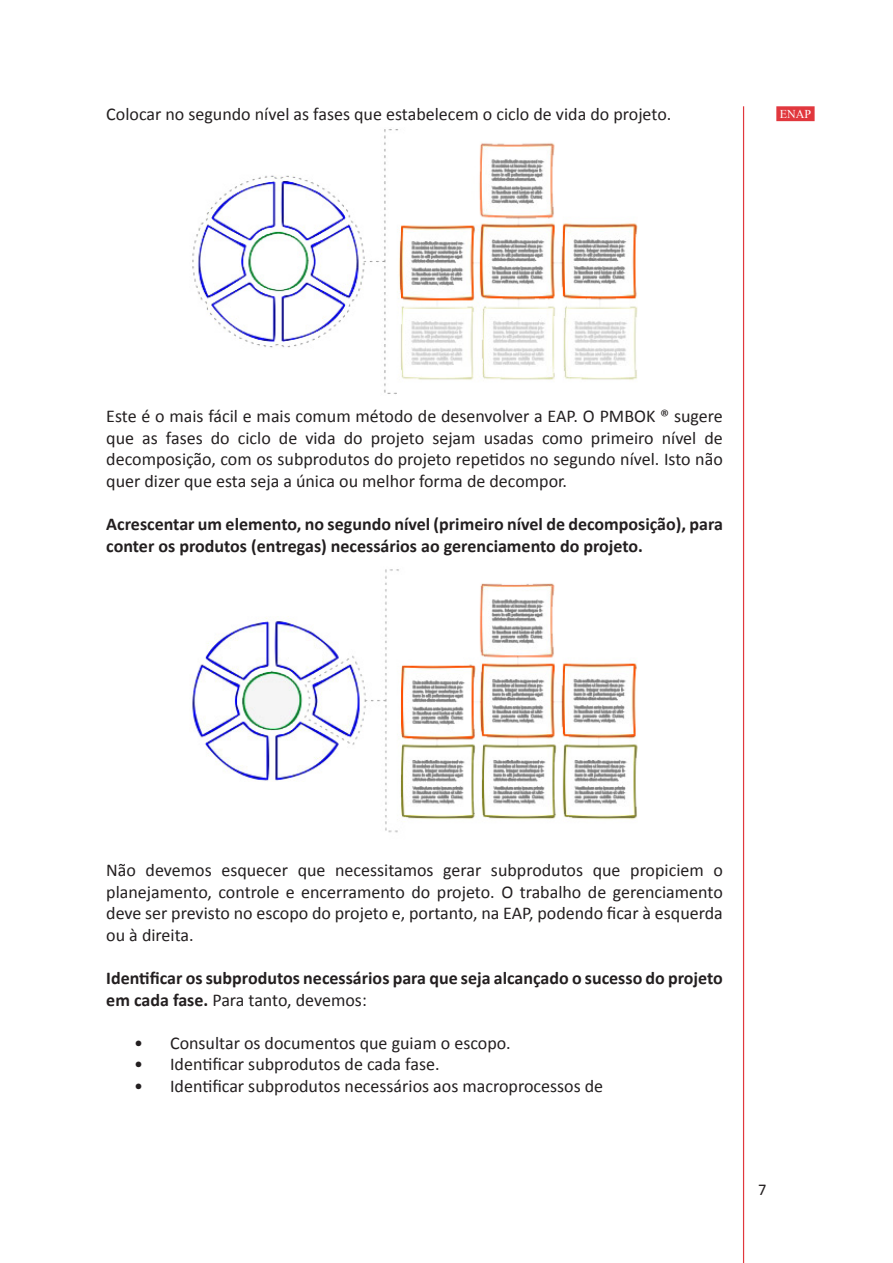
<style>
.page{position:relative;width:893px;height:1263px;background:#fff}
.page>*{position:absolute;margin:0;border:0;box-sizing:border-box;transform-origin:0 0}
.texto{font:18px/21.6px "Calibri";color:#231f20;text-align:justify}
.texto-2{font:700 18px/21.6px "Calibri";color:#231f20}
.t1{font:16.5px "Calibri";color:#231f20}
.t2{font:12px "Times New Roman";color:#fff}
.s1{font-weight:400}
</style>
<div class="page">
<hr style="left:743px;top:106px;width:1px;height:1157px;background:#e1373d">
<div style="left:776px;top:106px;width:39px;height:15px;background:#e1373d;border:2px solid #e1373d"></div>
<img style="left:192px;top:129px;width:446px;height:265px">
<img style="left:192px;top:569px;width:446px;height:264px">
<p class="texto" style="left:106px;top:103px;width:567px">Colocar no segundo nível as fases que estabelecem o ciclo de vida do projeto.</p>
<p class="t2" style="left:780px;top:106px;width:33px">ENAP</p>
<p class="texto" style="left:106px;top:405px;width:618px">Este é o mais fácil e mais comum método de desenvolver a EAP. O PMBOK ® sugere que as fases do ciclo de vida do projeto sejam usadas como primeiro nível de decomposição, com os subprodutos do projeto repetidos no segundo nível. Isto não quer dizer que esta seja a única ou melhor forma de decompor.</p>
<p class="texto-2" style="left:106px;top:513px;width:618px">Acrescentar um elemento, no segundo nível (primeiro nível de decomposição), para conter os produtos (entregas) necessários ao gerenciamento do projeto.</p>
<p class="texto" style="left:106px;top:859px;width:618px">Não devemos esquecer que necessitamos gerar subprodutos que propiciem o planejamento, controle e encerramento do projeto. O trabalho de gerenciamento deve ser previsto no escopo do projeto e, portanto, na EAP, podendo ficar à esquerda ou à direita.</p>
<p class="texto-2" style="left:106px;top:967px;width:618px">Identificar os subprodutos necessários para que seja alcançado o sucesso do projeto em cada fase. <span class="s1">Para tanto, devemos:</span></p>
<p class="texto" style="left:134px;top:1032px;width:378px">• Consultar os documentos que guiam o escopo.</p>
<p class="texto" style="left:134px;top:1053px;width:307px">• Identificar subprodutos de cada fase.</p>
<p class="texto" style="left:134px;top:1075px;width:471px">• Identificar subprodutos necessários aos macroprocessos de</p>
<p class="t1" style="left:758px;top:1179px;width:10px">7</p>
</div>
